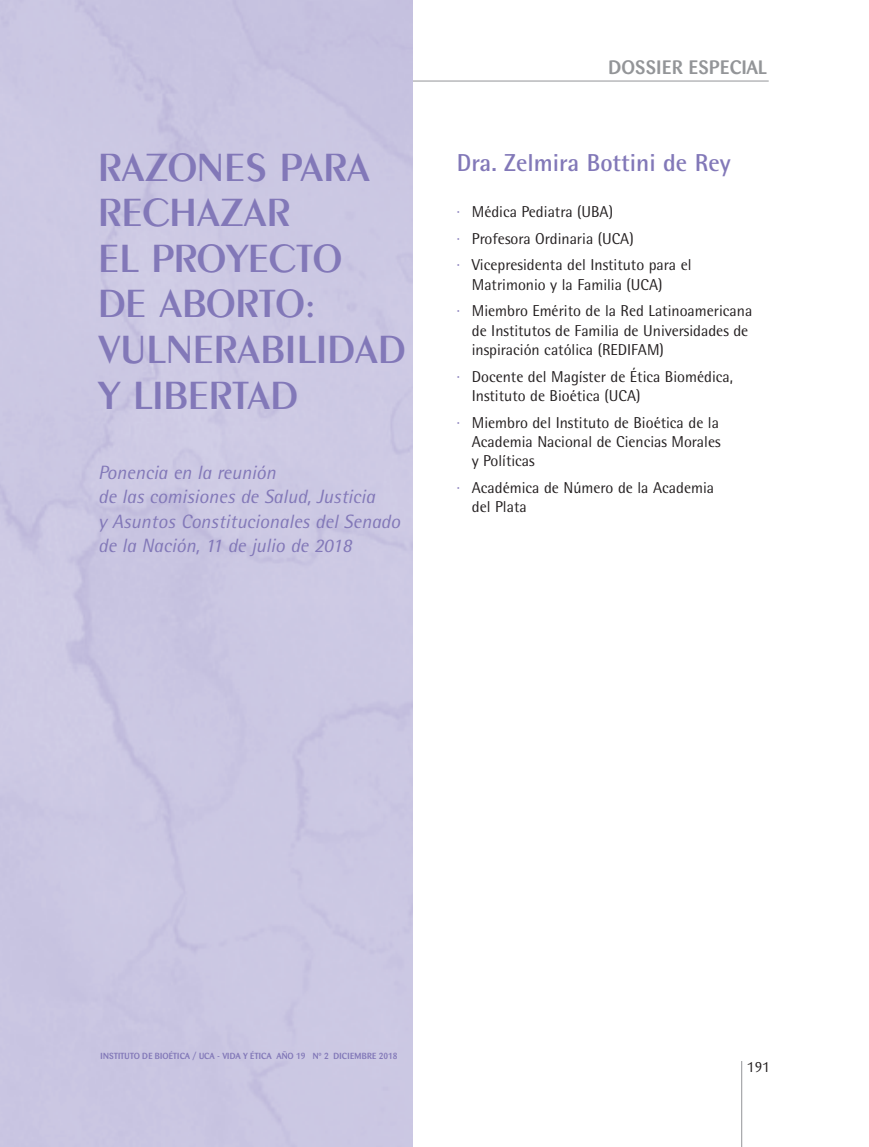
<style>
.page{position:relative;width:869px;height:1147px;background:#fff}
.page>*{position:absolute;margin:0;border:0;box-sizing:border-box;transform-origin:0 0}
.t1{font:600 42px/45.5px "Peignot";color:#8278b8}
.t2{font:700 24.5px "Rotis Semi Sans";color:#8278b8}
.t3{font:italic 19.25px/24.5px "Rotis Semi Sans";color:#8278b8}
.t4{font:500 19.25px "Barmeno";letter-spacing:.02em;color:#939598}
.t5{font:15.75px/19.2px "Rotis Semi Sans";color:#231f20}
.t6{font:14px "Barmeno";color:#231f20}
.t7{font:500 8.75px "Barmeno";color:#8278b8}
.s1{color:#8278b8}
</style>
<div class="page">
<hr style="left:99px;top:81px;width:670px;height:1px;background:#939598">
<div style="left:0;top:0;width:413px;height:1146px;background:#cbc8e3"></div>
<hr style="left:741px;top:1060px;width:1px;height:86px;background:#939598">
<h1 class="t1" style="left:98px;top:147px;width:309px">RAZONES PARA<br>RECHAZAR<br>EL PROYECTO<br>DE ABORTO:<br>VULNERABILIDAD<br>Y LIBERTAD</h1>
<p class="t3" style="left:98px;top:461px;width:304px">Ponencia en la reunión<br>de las comisiones de Salud, Justicia<br>y Asuntos Constitucionales del Senado de la Nación, 11 de julio de 2018</p>
<p class="t4" style="left:608px;top:59px;width:160px">DOSSIER ESPECIAL</p>
<h2 class="t2" style="left:457px;top:154px;width:275px">Dra. Zelmira Bottini de Rey</h2>
<p class="t5" style="left:457px;top:200px;width:236px;line-height:26.8px"><span class="s1">·</span> Médica Pediatra (UBA)<br><span class="s1">·</span> Profesora Ordinaria (UCA)<br><span class="s1">·</span> Vicepresidenta del Instituto para el</p>
<p class="t5" style="left:457px;top:272px;width:297px;line-height:26.8px;text-indent:15px">Matrimonio y la Familia (UCA)<br><span class="s1">·</span> Miembro Emérito de la Red Latinoamericana</p>
<p class="t5" style="left:472px;top:322px;width:278px">de Institutos de Familia de Universidades de inspiración católica (REDIFAM)</p>
<p class="t5" style="left:472px;top:368px;width:263px;text-indent:-15px"><span class="s1">·</span> Docente del Magíster de Ética Biomédica,<br>Instituto de Bioética (UCA)</p>
<p class="t5" style="left:472px;top:414px;width:250px;text-align:justify;text-indent:-15px"><span class="s1">·</span> Miembro del Instituto de Bioética de la Academia Nacional de Ciencias Morales y Políticas</p>
<p class="t5" style="left:472px;top:479px;width:244px;text-indent:-15px"><span class="s1">·</span> Académica de Número de la Academia del Plata</p>
<p class="t7" style="left:101px;top:1052px;width:299px">INSTITUTO DE BIOÉTICA / UCA - VIDA Y ÉTICA AÑO 19 Nº 2 DICIEMBRE 2018</p>
<p class="t6" style="left:747px;top:1060px;width:24px">191</p>
</div>
